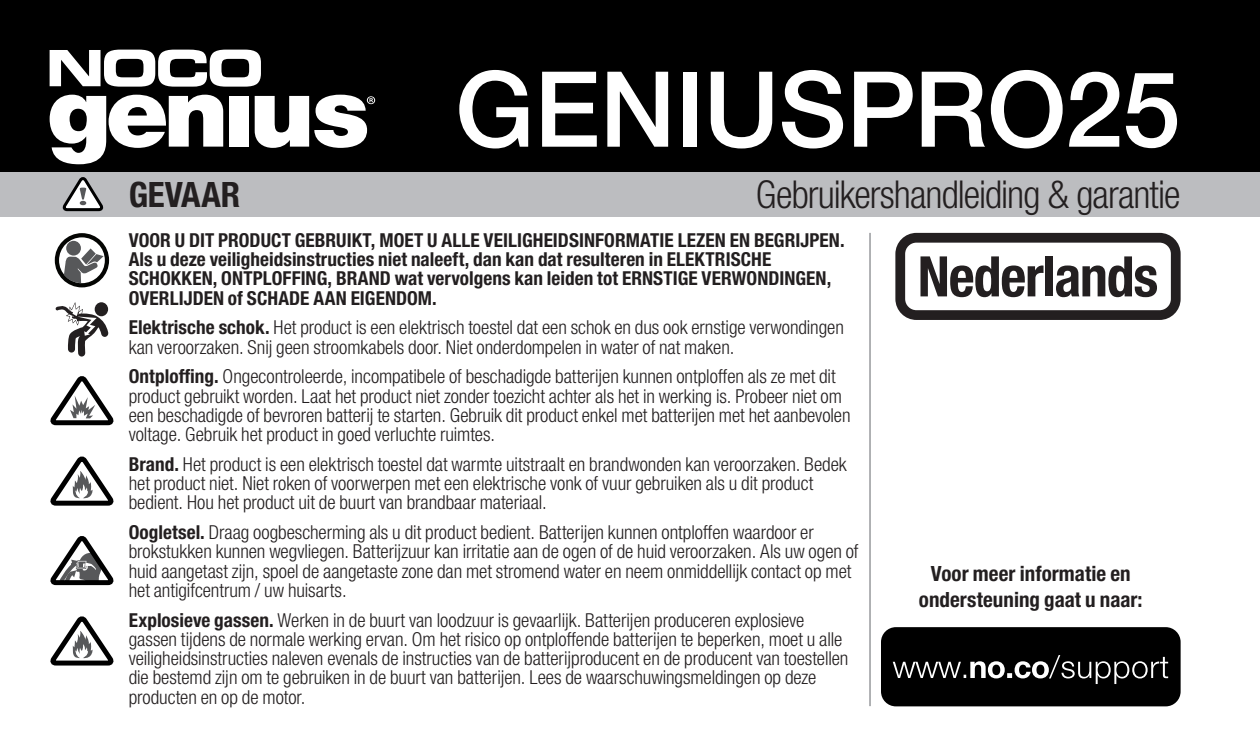
<style>
.page{position:relative;width:1260px;height:756px;background:#fff}
.page>*{position:absolute;margin:0;border:0;box-sizing:border-box;transform-origin:0 0}
.t1{font:500 105px "Helvetica Neue LT Std";letter-spacing:-.005em;color:#fff}
.t2{font:700 condensed 56px "Helvetica Neue LTW1 G";letter-spacing:-.02em;color:#231f20}
.t3{font:300 condensed 38.5px "Helvetica Neue LTW1 G";letter-spacing:-.025em;color:#231f20}
.t4{font:700 condensed 35px "Helvetica Neue LTW1 G";color:#231f20}
.t5{font:700 condensed 21px/25.2px "Helvetica Neue LTW1 G";color:#231f20;text-align:center}
.t6{font:300 condensed 19.25px/19.2px "Helvetica Neue LTW1 G";letter-spacing:-.005em;color:#231f20}
.t7{font:700 condensed 19.25px/19.2px "Helvetica Neue LTW1 G";letter-spacing:.005em;color:#231f20}
.s1{font-weight:700}
</style>
<div class="page">
<div style="left:0;top:172px;width:1260px;height:44px;background:#bcbdc0"></div>
<div style="left:0;top:0;width:1260px;height:172px;background:#000"></div>
<svg style="left:50px;top:95px;width:173px;height:69px"></svg>
<div style="left:229px;top:96px;width:20px;height:51px;background:#fff"></div>
<svg style="left:50px;top:50px;width:211px;height:37px"></svg>
<svg style="left:255px;top:95px;width:120px;height:53px"></svg>
<svg style="left:50px;top:616px;width:64px;height:50px"></svg>
<svg style="left:50px;top:456px;width:64px;height:50px"></svg>
<svg style="left:50px;top:536px;width:64px;height:50px"></svg>
<svg style="left:50px;top:376px;width:64px;height:50px"></svg>
<div style="left:55px;top:233px;width:54px;height:54px;background:#040503;border-radius:50%"></div>
<svg style="left:59px;top:237px;width:46px;height:46px"></svg>
<div style="left:66px;top:241px;width:15px;height:15px;background:#57585a;border-radius:50%"></div>
<svg style="left:64px;top:248px;width:40px;height:35px"></svg>
<svg style="left:55px;top:302px;width:54px;height:55px"></svg>
<svg style="left:59px;top:176px;width:45px;height:37px"></svg>
<div style="left:881px;top:627px;width:300px;height:79px;background:#000;border-radius:15px"></div>
<svg style="left:893px;top:655px;width:275px;height:29px"></svg>
<hr style="left:869px;top:233px;width:2px;height:473px;background:#a6a8ab">
<svg style="left:895px;top:233px;width:286px;height:87px"></svg>
<h1 class="t1" style="left:455px;top:47px;width:727px">GENIUSPRO25</h1>
<p class="t4" style="left:129px;top:173px;width:113px">GEVAAR</p>
<p class="t3" style="left:756px;top:172px;width:426px">Gebruikershandleiding &amp; garantie</p>
<p class="t7" style="left:129px;top:231px;width:717px">VOOR U DIT PRODUCT GEBRUIKT, MOET U ALLE VEILIGHEIDSINFORMATIE LEZEN EN BEGRIJPEN.<br>Als u deze veiligheidsinstructies niet naleeft, dan kan dat resulteren in ELEKTRISCHE SCHOKKEN, ONTPLOFFING, BRAND wat vervolgens kan leiden tot ERNSTIGE VERWONDINGEN, OVERLIJDEN of SCHADE AAN EIGENDOM.</p>
<p class="t6" style="left:129px;top:318px;width:717px"><span class="s1">Elektrische schok.</span> Het product is een elektrisch toestel dat een schok en dus ook ernstige verwondingen kan veroorzaken. Snij geen stroomkabels door. Niet onderdompelen in water of nat maken.</p>
<p class="t6" style="left:129px;top:367px;width:723px"><span class="s1">Ontploffing.</span> Ongecontroleerde, incompatibele of beschadigde batterijen kunnen ontploffen als ze met dit product gebruikt worden. Laat het product niet zonder toezicht achter als het in werking is. Probeer niet om een beschadigde of bevroren batterij te starten. Gebruik dit product enkel met batterijen met het aanbevolen voltage. Gebruik het product in goed verluchte ruimtes.</p>
<p class="t6" style="left:129px;top:455px;width:720px"><span class="s1">Brand.</span> Het product is een elektrisch toestel dat warmte uitstraalt en brandwonden kan veroorzaken. Bedek het product niet. Niet roken of voorwerpen met een elektrische vonk of vuur gebruiken als u dit product bedient. Hou het product uit de buurt van brandbaar materiaal.</p>
<p class="t6" style="left:129px;top:523px;width:731px"><span class="s1">Oogletsel.</span> Draag oogbescherming als u dit product bedient. Batterijen kunnen ontploffen waardoor er brokstukken kunnen wegvliegen. Batterijzuur kan irritatie aan de ogen of de huid veroorzaken. Als uw ogen of huid aangetast zijn, spoel de aangetaste zone dan met stromend water en neem onmiddellijk contact op met het antigifcentrum / uw huisarts.</p>
<p class="t6" style="left:129px;top:610px;width:721px"><span class="s1">Explosieve gassen.</span> Werken in de buurt van loodzuur is gevaarlijk. Batterijen produceren explosieve gassen tijdens de normale werking ervan. Om het risico op ontploffende batterijen te beperken, moet u alle veiligheidsinstructies naleven evenals de instructies van de batterijproducent en de producent van toestellen die bestemd zijn om te gebruiken in de buurt van batterijen. Lees de waarschuwingsmeldingen op deze producten en op de motor.</p>
<p class="t2" style="left:918px;top:243px;width:242px">Nederlands</p>
<p class="t5" style="left:919px;top:562px;width:225px">Voor meer informatie en ondersteuning gaat u naar:</p>
</div>
